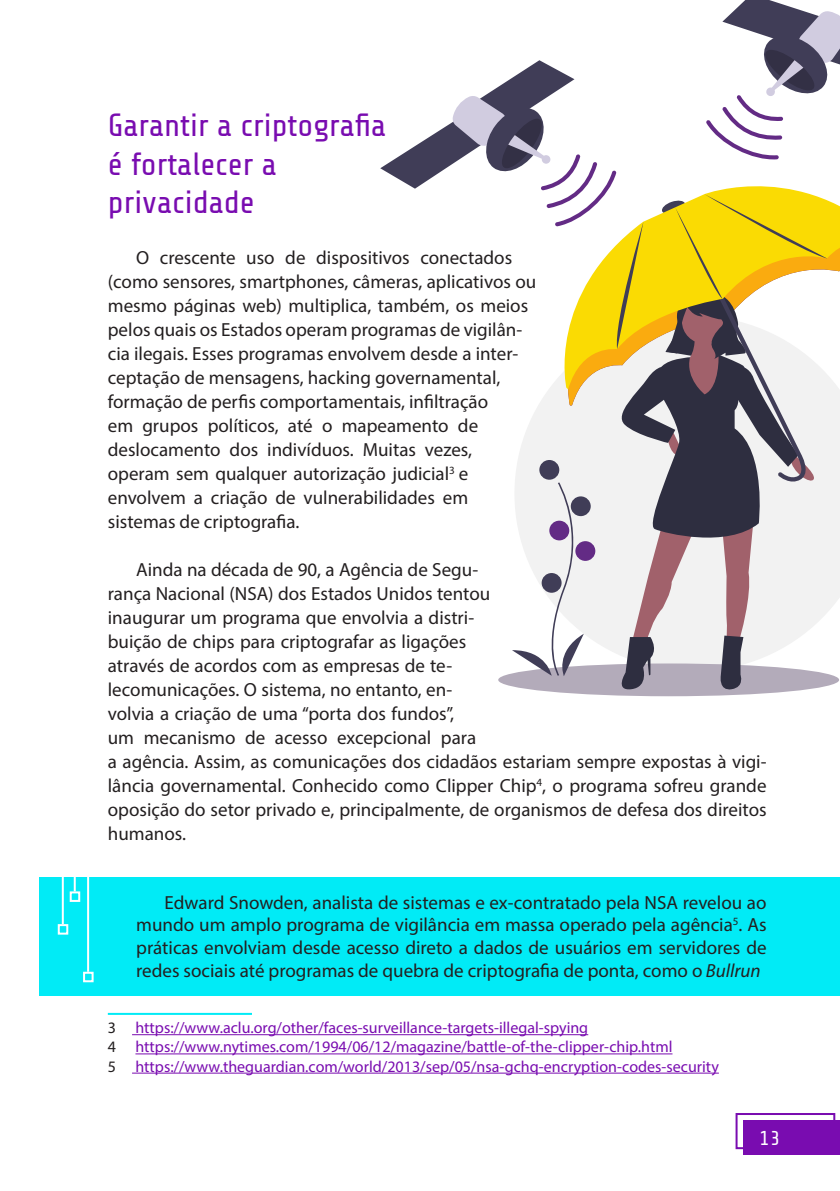
<style>
.page{position:relative;width:840px;height:1191px;background:#fff}
.page>*{position:absolute;margin:0;border:0;box-sizing:border-box;transform-origin:0 0}
.Título_2{font:32px/38.4px "Share Tech";color:#790cb0}
.t1{font:20px "Share Tech Mono";color:#fff}
.Corpo_de_texto{font:19px/24px "Myriad Pro";color:#231f20}
.Rodapé{font:16px "Myriad Pro";color:#790cb0}
.s1{font-style:italic}
.s2{color:#231f20}
</style>
<div class="page">
<div style="left:743px;top:1120px;width:96px;height:34px;background:#790cb0"></div>
<div style="left:735px;top:1113px;width:99px;height:36px;border:2px solid #790cb0"></div>
<div style="left:40px;top:877px;width:799px;height:119px;background:#01ebf6"></div>
<hr style="left:74px;top:759px;width:2px;height:132px;background:#fff">
<div style="left:70px;top:891px;width:10px;height:11px;border:2px solid #fff"></div>
<hr style="left:62px;top:792px;width:2px;height:132px;background:#fff">
<div style="left:58px;top:924px;width:10px;height:10px;border:2px solid #fff"></div>
<hr style="left:87px;top:839px;width:2px;height:132px;background:#fff">
<div style="left:83px;top:971px;width:10px;height:11px;border:2px solid #fff"></div>
<hr style="left:108px;top:1013px;width:144px;height:2px;background:#01ebf6">
<hr style="left:132px;top:1034px;width:456px;height:1px;background:#790cb0">
<hr style="left:135px;top:1053px;width:537px;height:1px;background:#790cb0">
<hr style="left:132px;top:1072px;width:586px;height:1px;background:#790cb0">
<div style="left:498px;top:663px;width:340px;height:33px;background:#b3abba;border-radius:50%"></div>
<svg style="left:380px;top:0;width:459px;height:691px"></svg>
<p class="Título_2" style="left:108px;top:107px;width:280px">Garantir a criptografia é fortalecer a privacidade</p>
<p class="Corpo_de_texto" style="left:108px;top:245px;width:430px;text-indent:28px">O crescente uso de dispositivos conectados (como sensores, smartphones, câmeras, aplicativos ou mesmo páginas web) multiplica, também, os meios pelos quais os Estados operam programas de vigilân&shy;cia ilegais. Esses programas envolvem desde a inter&shy;ceptação de mensagens, hacking governamental, formação de perfis comportamentais, infiltração<br>em grupos políticos, até o mapeamento de deslocamento dos indivíduos. Muitas vezes, operam sem qualquer autorização judicial<sup>3</sup> e envolvem a criação de vulnerabilidades em sistemas de criptografia.</p>
<p class="Corpo_de_texto" style="left:108px;top:557px;width:660px;text-indent:28px">Ainda na década de 90, a Agência de Segu-<br>rança Nacional (NSA) dos Estados Unidos tentou<br>inaugurar um programa que envolvia a distri-<br>buição de chips para criptografar as ligações<br>através de acordos com as empresas de te-<br>lecomunicações. O sistema, no entanto, en-<br>volvia a criação de uma “porta dos fundos”,<br>um mecanismo de acesso excepcional para<br>a agência. Assim, as comunicações dos cidadãos estariam sempre expostas à vigi&shy;lância governamental. Conhecido como Clipper Chip<sup>4</sup>, o programa sofreu grande oposição do setor privado e, principalmente, de organismos de defesa dos direitos humanos.</p>
<p class="Corpo_de_texto" style="left:136px;top:890px;width:631px;line-height:22.8px;text-align:justify;text-indent:28px">Edward Snowden, analista de sistemas e ex-contratado pela NSA revelou ao mundo um amplo programa de vigilância em massa operado pela agência<sup>5</sup>. As práticas envolviam desde acesso direto a dados de usuários em servidores de redes sociais até programas de quebra de criptografia de ponta, como o <span class="s1">Bullrun</span></p>
<p class="Rodapé" style="left:108px;top:1017px;width:481px"><span class="s2">3</span> https://www.aclu.org/other/faces-surveillance-targets-illegal-spying</p>
<p class="Rodapé" style="left:108px;top:1037px;width:566px"><span class="s2">4</span> https://www.nytimes.com/1994/06/12/magazine/battle-of-the-clipper-chip.html</p>
<p class="Rodapé" style="left:108px;top:1056px;width:612px"><span class="s2">5</span> https://www.theguardian.com/world/2013/sep/05/nsa-gchq-encryption-codes-security</p>
<p class="t1" style="left:758px;top:1127px;width:23px">13</p>
</div>
